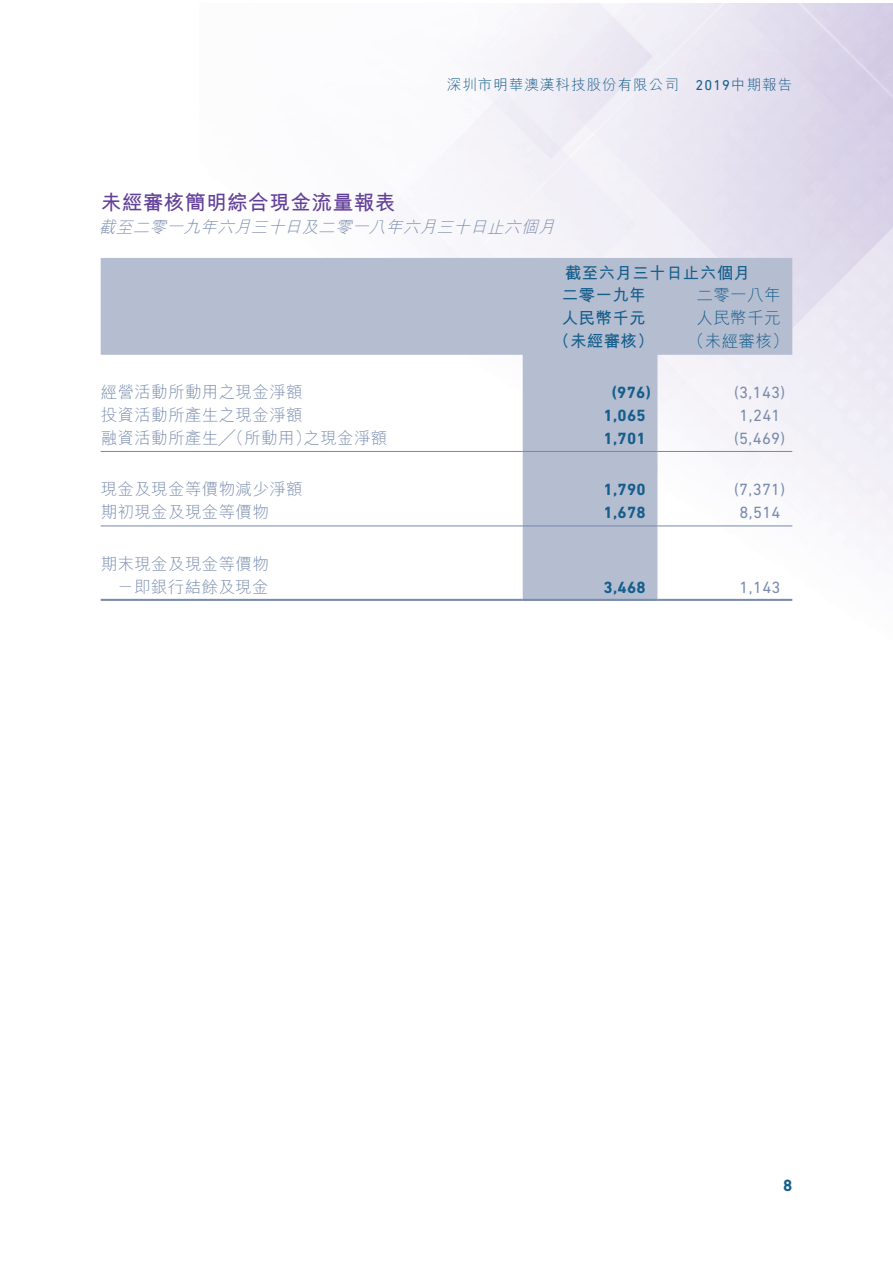
<style>
.page{position:relative;width:893px;height:1263px;background:#fff}
.page>*{position:absolute;margin:0;border:0;box-sizing:border-box;transform-origin:0 0}
.t1{font:20.7px "M Hei HK Bold E Ten B5 H";letter-spacing:.02em;color:#624099}
.t2{font:16.5px/22.8px "M Hei HK Light E Ten B5 H";letter-spacing:.02em;color:#798cae;text-align:right}
.t3{font:16.5px "DIN Next LT Pro";letter-spacing:.02em;color:#798cae}
.t4{font:700 16.5px "DIN Next LT Pro";letter-spacing:.02em;color:#155e8b}
.t5{font:italic 16.5px "M Hei HK Light E Ten B5 H";color:#798cae}
.t6{font:16.5px/22.8px "M Hei HK Bold E Ten B5 H";letter-spacing:.02em;color:#155e8b}
.t7{font:16.5px "M Hei HK Light E Ten B5 H";letter-spacing:.02em;color:#155e8b}
.t8{font:14.4px "M Hei HK Light E Ten B5 H";letter-spacing:.075em;color:#155e8b}
.s1{font-family:"DIN Next LT Pro"}
.s2{font-family:"M Sung HK Light E Ten B5 H"}
</style>
<div class="page">
<svg style="left:101px;top:258px;width:691px;height:341px"></svg>
<hr style="left:101px;top:451px;width:422px;height:1px;background:#798cae">
<hr style="left:523px;top:451px;width:134px;height:1px;background:#798cae">
<hr style="left:657px;top:451px;width:135px;height:1px;background:#798cae">
<hr style="left:101px;top:525px;width:422px;height:1px;background:#798cae">
<hr style="left:523px;top:525px;width:134px;height:1px;background:#798cae">
<hr style="left:657px;top:525px;width:135px;height:1px;background:#798cae">
<hr style="left:101px;top:599px;width:422px;height:2px;background:#798cae">
<hr style="left:523px;top:599px;width:134px;height:2px;background:#798cae">
<hr style="left:657px;top:599px;width:135px;height:2px;background:#798cae">
<p class="t8" style="left:447px;top:79px;width:347px">深圳市明華澳漢科技股份有限公司 <span class="s1">2019</span>中期報告</p>
<p class="t1" style="left:101px;top:195px;width:296px">未經審核簡明綜合現金流量報表</p>
<p class="t5" style="left:99px;top:221px;width:461px">截至二零一九年六月三十日及二零一八年六月三十日止六個月</p>
<p class="t6" style="left:562px;top:263px;width:190px">截至六月三十日止六個月二零一九年</p>
<p class="t7" style="left:696px;top:289px;width:86px">二零一八年</p>
<p class="t6" style="left:562px;top:309px;width:86px">人民幣千元</p>
<p class="t7" style="left:696px;top:312px;width:86px">人民幣千元</p>
<p class="t6" style="left:553px;top:331px;width:102px">（未經審核）</p>
<p class="t7" style="left:688px;top:334px;width:102px">（未經審核）</p>
<p class="t2" style="left:101px;top:383px;width:204px">經營活動所動用之現金淨額</p>
<p class="t4" style="left:612px;top:387px;width:41px">(976)</p>
<p class="t3" style="left:734px;top:387px;width:53px">(3,143)</p>
<p class="t2" style="left:101px;top:406px;width:204px">投資活動所產生之現金淨額</p>
<p class="t4" style="left:603px;top:410px;width:44px">1,065</p>
<p class="t3" style="left:740px;top:410px;width:42px">1,241</p>
<p class="t2" style="left:101px;top:428px;width:288px">融資活動所產生╱（所動用）之現金淨額</p>
<p class="t4" style="left:603px;top:432px;width:44px">1,701</p>
<p class="t3" style="left:734px;top:432px;width:53px">(5,469)</p>
<p class="t2" style="left:101px;top:480px;width:204px">現金及現金等價物減少淨額</p>
<p class="t4" style="left:603px;top:484px;width:44px">1,790</p>
<p class="t3" style="left:734px;top:484px;width:53px">(7,371)</p>
<p class="t2" style="left:101px;top:503px;width:170px">期初現金及現金等價物</p>
<p class="t4" style="left:603px;top:507px;width:44px">1,678</p>
<p class="t3" style="left:740px;top:507px;width:42px">8,514</p>
<p class="t2" style="left:101px;top:554px;width:170px">期末現金及現金等價物<span class="s2">－</span>即銀行結餘及現金</p>
<p class="t4" style="left:603px;top:581px;width:44px">3,468</p>
<p class="t3" style="left:740px;top:581px;width:42px">1,143</p>
<p class="t4" style="left:783px;top:1179px;width:11px">8</p>
</div>
